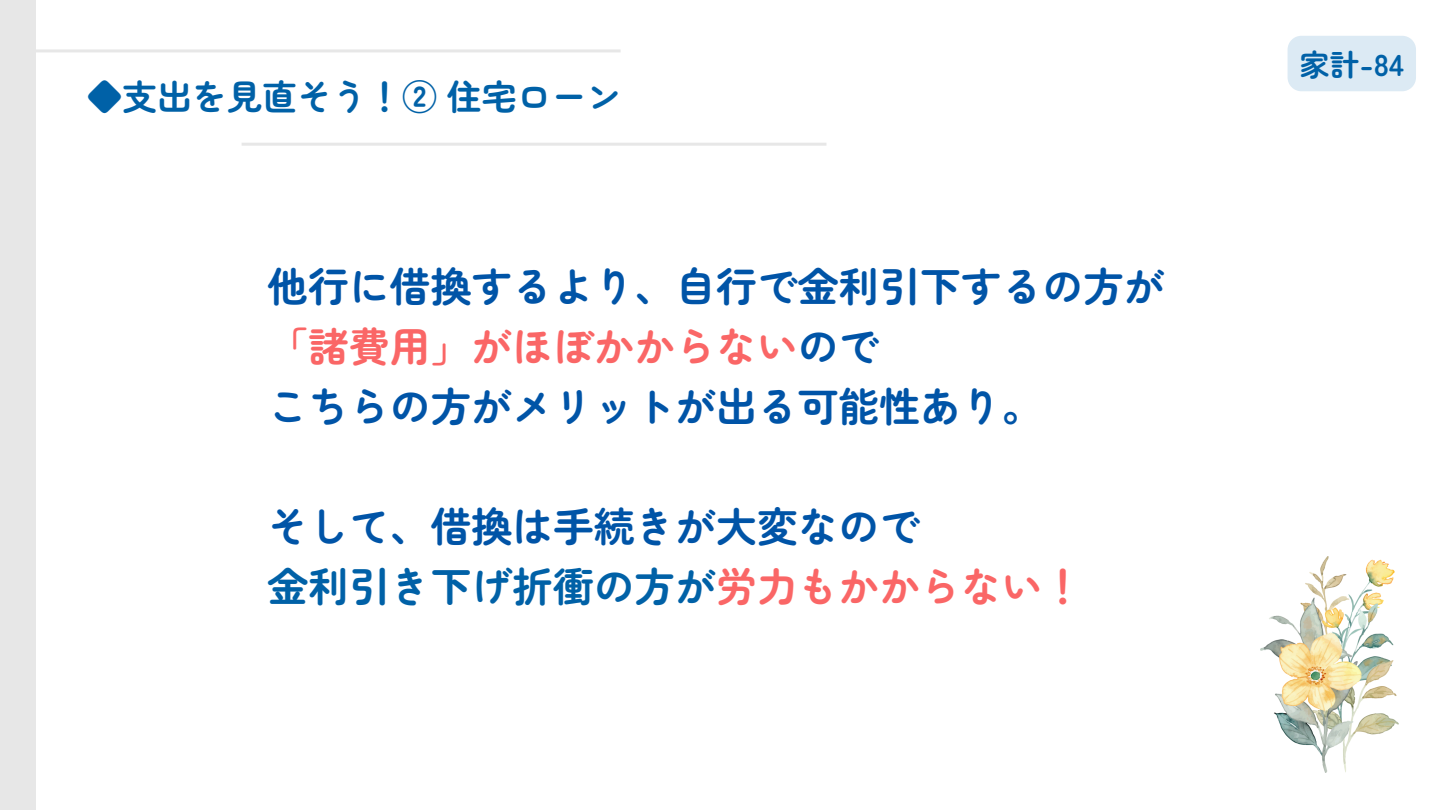
<style>
.page{position:relative;width:1440px;height:810px;background:#fff}
.page>*{position:absolute;margin:0;border:0;box-sizing:border-box;transform-origin:0 0}
.t1{font:700 40.8px/60px "Zen Maru Gothic";color:#0054a7}
.t2{font:700 35px "Zen Maru Gothic";color:#0061a7}
.t3{font:700 30px "Zen Maru Gothic";color:#0061a7}
.s1{color:#fa6666}
.s2{color:#0061a7}
</style>
<div class="page">
<div style="left:0;top:0;width:36px;height:810px;background:#e7e7e7"></div>
<hr style="left:242px;top:143px;width:584px;height:3px;background:#e7e7e7">
<hr style="left:36px;top:49px;width:585px;height:3px;background:#e7e7e7">
<img style="left:1261px;top:557px;width:138px;height:215px">
<div style="left:1288px;top:36px;width:128px;height:55px;background:#dceaf4;border-radius:14px"></div>
<p class="t2" style="left:87px;top:70px;width:536px">◆支出を見直そう！② 住宅ローン</p>
<h2 class="t1" style="left:268px;top:255px;width:899px">他行に借換するより、自行で金利引下するの方が<span class="s1">「諸費用」がほぼかからない</span>ので<br>こちらの方がメリットが出る可能性あり。</h2>
<p class="t1" style="left:268px;top:495px;width:817px">そして、借換は手続きが大変なので<br><span class="s2">金利引き下げ折衝の方が</span><span class="s1">労力もかからない！</span></p>
<h1 class="t3" style="left:1300px;top:41px;width:106px">家計-84</h1>
</div>
